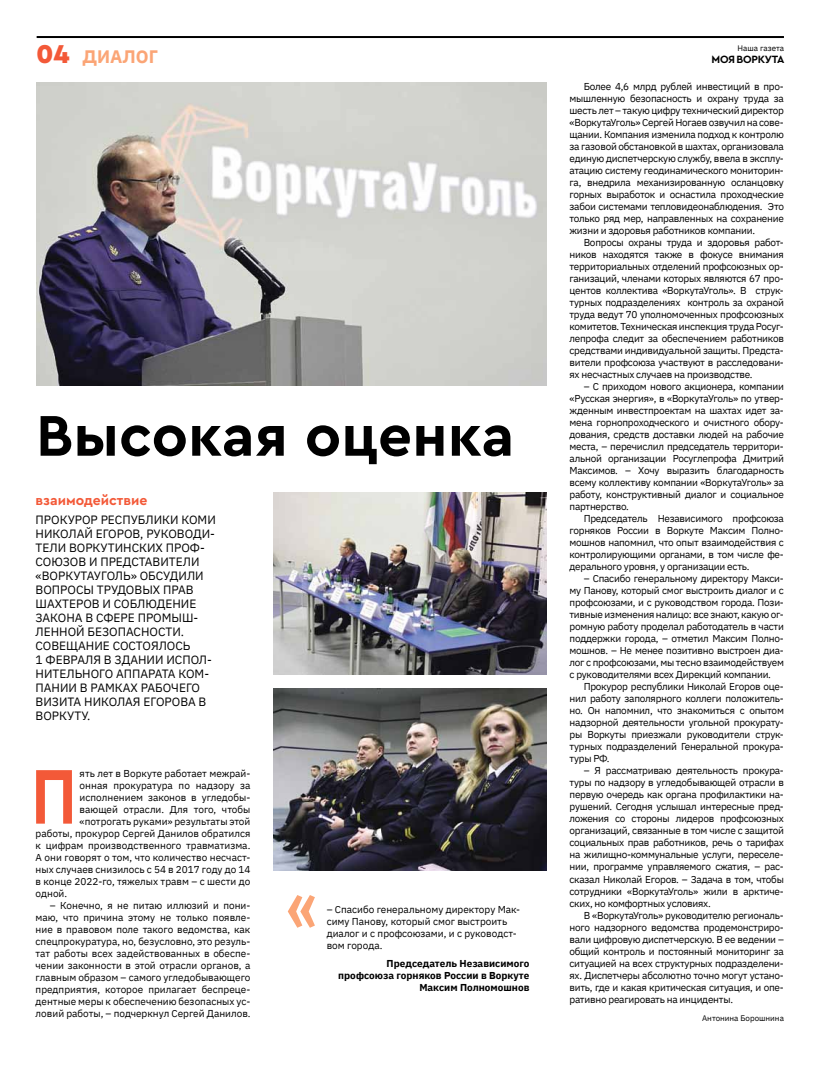
<style>
.page{position:relative;width:820px;height:1078px;background:#fff}
.page>*{position:absolute;margin:0;border:0;box-sizing:border-box;transform-origin:0 0}
.t1{font:700 81px "Cera Pro";color:#f35938;scale:.8 1}
.t2{font:700 60px "Cera Pro";letter-spacing:-.005em;color:#000}
.t3{font:900 27px "Cera Pro";color:#f35938}
.t4{font:700 18px "IBM Plex Sans";color:#fba576}
.t5{font:700 14px "Cera Pro";color:#f35938}
.t6{font:12px "IBM Plex Sans";color:#000}
.t7{font:700 11px "Cera Pro";letter-spacing:-.02em;color:#000}
.t8{font:10px/12px "IBM Plex Sans";letter-spacing:-.015em;color:#000;text-align:justify}
.t9{font:700 10px/12px "IBM Plex Sans";color:#000;text-align:right}
.t10{font:8px "IBM Plex Sans";color:#000}
</style>
<div class="page">
<hr style="left:37px;top:36px;width:746px;height:2px;background:#000">
<img style="left:36px;top:82px;width:510px;height:304px">
<img style="left:274px;top:688px;width:272px;height:182px">
<img style="left:274px;top:493px;width:272px;height:181px">
<svg style="left:287px;top:895px;width:28px;height:32px"></svg>
<h3 class="t3" style="left:36px;top:36px;width:35px">04</h3>
<p class="t7" style="left:711px;top:52px;width:68px">МОЯВОР КУТА</p>
<p class="t10" style="left:737px;top:42px;width:48px">Наша газета</p>
<h3 class="t4" style="left:82px;top:42px;width:77px">диалог</h3>
<h2 class="t2" style="left:36px;top:395px;width:479px">Высокая оценка</h2>
<h3 class="t5" style="left:36px;top:490px;width:113px">взаимодействие</h3>
<p class="t6" style="left:36px;top:510px;width:17px">Прокурор</p>
<p class="t6" style="left:101px;top:510px;width:23px">Республики</p>
<p class="t6" style="left:181px;top:510px;width:17px">Коми</p>
<p class="t6" style="left:36px;top:524px;width:18px">Никола</p>
<p class="t6" style="left:84px;top:524px;width:20px">й Егоров</p>
<p class="t6" style="left:140px;top:524px;width:15px">, руководи</p>
<p class="t6" style="left:210px;top:524px;width:6px">-</p>
<p class="t6" style="left:36px;top:538px;width:43px">тели воркутинских</p>
<p class="t6" style="left:166px;top:538px;width:10px">проф</p>
<p class="t6" style="left:200px;top:538px;width:6px">-</p>
<p class="t6" style="left:36px;top:552px;width:10px">союзов</p>
<p class="t6" style="left:89px;top:552px;width:43px">ипредставит</p>
<p class="t6" style="left:176px;top:552px;width:16px">ели</p>
<p class="t6" style="left:36px;top:566px;width:23px">«Воркута</p>
<p class="t6" style="left:94px;top:566px;width:15px">Угол</p>
<p class="t6" style="left:123px;top:566px;width:26px">ь» обсудили</p>
<p class="t6" style="left:36px;top:580px;width:9px">вопрос</p>
<p class="t6" style="left:83px;top:580px;width:22px">ы трудов</p>
<p class="t6" style="left:142px;top:580px;width:29px">ых прав</p>
<p class="t6" style="left:36px;top:594px;width:10px">шахт</p>
<p class="t6" style="left:69px;top:594px;width:16px">еров</p>
<p class="t6" style="left:102px;top:594px;width:21px">и соблюд</p>
<p class="t6" style="left:165px;top:594px;width:32px">ение</p>
<p class="t6" style="left:36px;top:608px;width:9px">закона</p>
<p class="t6" style="left:85px;top:608px;width:62px">в сфере пром</p>
<p class="t6" style="left:171px;top:608px;width:28px">ыш-</p>
<p class="t6" style="left:36px;top:622px;width:25px">ленно</p>
<p class="t6" style="left:76px;top:622px;width:35px">й безопасности</p>
<p class="t6" style="left:181px;top:622px;width:5px">.</p>
<p class="t6" style="left:36px;top:636px;width:52px">Сов ещани</p>
<p class="t6" style="left:103px;top:636px;width:19px">е состоялос</p>
<p class="t6" style="left:183px;top:636px;width:9px">ь</p>
<p class="t6" style="left:36px;top:650px;width:36px">1 февраля</p>
<p class="t6" style="left:104px;top:650px;width:20px">в здании</p>
<p class="t6" style="left:166px;top:650px;width:9px">испол</p>
<p class="t6" style="left:207px;top:650px;width:6px">-</p>
<p class="t6" style="left:36px;top:664px;width:9px">нит</p>
<p class="t6" style="left:59px;top:664px;width:32px">ельного</p>
<p class="t6" style="left:116px;top:664px;width:9px">аппарата</p>
<p class="t6" style="left:178px;top:664px;width:9px">ком</p>
<p class="t6" style="left:204px;top:664px;width:6px">-</p>
<p class="t6" style="left:36px;top:678px;width:9px">пании</p>
<p class="t6" style="left:80px;top:678px;width:20px">в рамках</p>
<p class="t6" style="left:141px;top:678px;width:9px">рабоч</p>
<p class="t6" style="left:179px;top:678px;width:15px">его</p>
<p class="t6" style="left:36px;top:692px;width:9px">визита</p>
<p class="t6" style="left:84px;top:692px;width:18px">Николая</p>
<p class="t6" style="left:143px;top:692px;width:9px">Егорова</p>
<p class="t6" style="left:198px;top:692px;width:7px">в</p>
<p class="t6" style="left:36px;top:706px;width:17px">Воркуту</p>
<p class="t6" style="left:87px;top:706px;width:5px">.</p>
<p class="t8" style="left:80px;top:766px;width:172px">ять лет в Воркуте работает межрай-</p>
<p class="t8" style="left:80px;top:778px;width:172px">онная прокуратура по надзору за</p>
<p class="t8" style="left:80px;top:790px;width:172px">исполнением законов в угледобы-</p>
<p class="t8" style="left:80px;top:802px;width:172px">вающей отрасли. Для того, чтобы</p>
<p class="t8" style="left:80px;top:814px;width:172px">«потрогать руками» результаты этой</p>
<p class="t8" style="left:36px;top:826px;width:216px">работы, прокурор Сергей Данилов обратился</p>
<p class="t8" style="left:36px;top:838px;width:216px">к цифрам производственного травматизма.</p>
<p class="t8" style="left:36px;top:850px;width:216px">А они говорят о том, что количество несчаст-</p>
<p class="t8" style="left:36px;top:862px;width:216px">ных случаев снизилось с 54 в 2017 году до 14</p>
<p class="t8" style="left:36px;top:874px;width:216px">в конце 2022-го, тяжелых травм – с шести до</p>
<p class="t8" style="left:36px;top:886px;width:33px">одной.</p>
<p class="t8" style="left:36px;top:898px;width:216px;text-indent:14px">– Конечно, я не питаю иллюзий и пони&shy;маю, что причина этому не только появле&shy;ние в правовом поле такого ведомства, как спецпрокуратура, но, безусловно, это резуль&shy;тат работы всех задействованных в обеспе&shy;чении законности в этой отрасли органов, а главным образом – самого угледобывающего предприятия, которое прилагает беспреце&shy;дентные меры к обеспечению безопасных ус&shy;ловий работы, – подчеркнул Сергей Данилов.</p>
<h1 class="t1" style="left:31px;top:742px;width:46px">П</h1>
<p class="t8" style="left:326px;top:902px;width:195px;text-align:left">– Спасибо генеральному директору Мак&shy;симу Панову, который смог выстроить диалог и с профсоюзами, и с руководст&shy;вом города.</p>
<p class="t9" style="left:338px;top:956px;width:193px">Председатель Независимого профсоюза горняков России в Воркуте<br>Максим Полномошнов</p>
<p class="t8" style="left:569px;top:79px;width:216px;text-indent:14px">Более 4,6 млрд рублей инвестиций в про&shy;мышленную безопасность и охрану труда за шесть лет – такую цифру технический директор «ВоркутаУголь» Сергей Ногаев озвучил на сове&shy;щании. Компания изменила подход к контролю за газовой обстановкой в шахтах, организовала единую диспетчерскую службу, ввела в эксплу&shy;атацию систему геодинамического мониторин&shy;га, внедрила механизированную осланцовку горных выработок и оснастила проходческие забои системами тепловидеонаблюдения. Это только ряд мер, направленных на сохранение жизни и здоровья работников компании.</p>
<p class="t8" style="left:569px;top:235px;width:216px;text-indent:14px">Вопросы охраны труда и здоровья работ&shy;ников находятся также в фокусе внимания территориальных отделений профсоюзных ор&shy;ганизаций, членами которых являются 67 про&shy;центов коллектива «ВоркутаУголь». В струк&shy;турных подразделениях контроль за охраной труда ведут 70 уполномоченных профсоюзных комитетов. Техническая инспекция труда Росуг&shy;лепрофа следит за обеспечением работников средствами индивидуальной защиты. Предста&shy;вители профсоюза участвуют в расследовани&shy;ях несчастных случаев на производстве.</p>
<p class="t8" style="left:569px;top:379px;width:216px;text-indent:14px">– С приходом нового акционера, компании «Русская энергия», в «ВоркутаУголь» по утвер&shy;жденным инвестпроектам на шахтах идет за&shy;мена горнопроходческого и очистного обору&shy;дования, средств доставки людей на рабочие места, – перечислил председатель территори&shy;альной организации Росуглепрофа Дмитрий Максимов. – Хочу выразить благодарность всему коллективу компании «ВоркутаУголь» за работу, конструктивный диалог и социальное партнерство.</p>
<p class="t8" style="left:569px;top:511px;width:216px;text-indent:14px">Председатель Независимого профсоюза горняков России в Воркуте Максим Полно&shy;мошнов напомнил, что опыт взаимодействия с контролирующими органами, в том числе фе&shy;дерального уровня, у организации есть.</p>
<p class="t8" style="left:569px;top:571px;width:216px;text-indent:14px">– Спасибо генеральному директору Макси&shy;му Панову, который смог выстроить диалог и с профсоюзами, и с руководством города. Пози&shy;тивные изменения налицо: все знают, какую ог&shy;ромную работу проделал работодатель в части поддержки города, – отметил Максим Полно&shy;мошнов. – Не менее позитивно выстроен диа&shy;лог с профсоюзами, мы тесно взаимодействуем с руководителями всех Дирекций компании.</p>
<p class="t8" style="left:569px;top:679px;width:216px;text-indent:14px">Прокурор республики Николай Е горов оце&shy;нил работу заполярного коллеги положитель&shy;но. Он напомнил, что знакомиться с опытом надзорной деятельности угольной прокурату&shy;ры Воркуты приезжали руководители струк&shy;турных подразделений Генеральной прокура&shy;туры РФ.</p>
<p class="t8" style="left:569px;top:763px;width:216px;text-indent:14px">– Я рассматриваю деятельность прокура&shy;туры по надзору в угледобывающей отрасли в первую очередь как органа профилактики на&shy;рушений. Сегодня услышал интересные пред&shy;ложения со стороны лидеров профсоюзных организаций, связанные в том числе с защитой социальных прав работников, речь о тарифах на жилищно-коммунальные услуги, переселе&shy;нии, программе управляемого сжатия, – рас&shy;сказал Николай Е горов. – Задача в том, чтобы сотрудники «ВоркутаУголь» жили в арктиче&shy;ских, но комфортных условиях.</p>
<p class="t8" style="left:569px;top:907px;width:216px;text-indent:14px">В «ВоркутаУголь» руководителю региональ&shy;ного надзорного ведомства продемонстриро&shy;вали цифровую диспетчерскую. В ее ведении – общий контроль и постоянный мониторинг за ситуацией на всех структурных подразделени&shy;ях. Диспетчеры абсолютно точно могут устано&shy;вить, где и какая критическая ситуация, и опе&shy;ративно реагировать на инциденты.</p>
<p class="t10" style="left:702px;top:1012px;width:83px">Антонина Борошнина</p>
</div>
